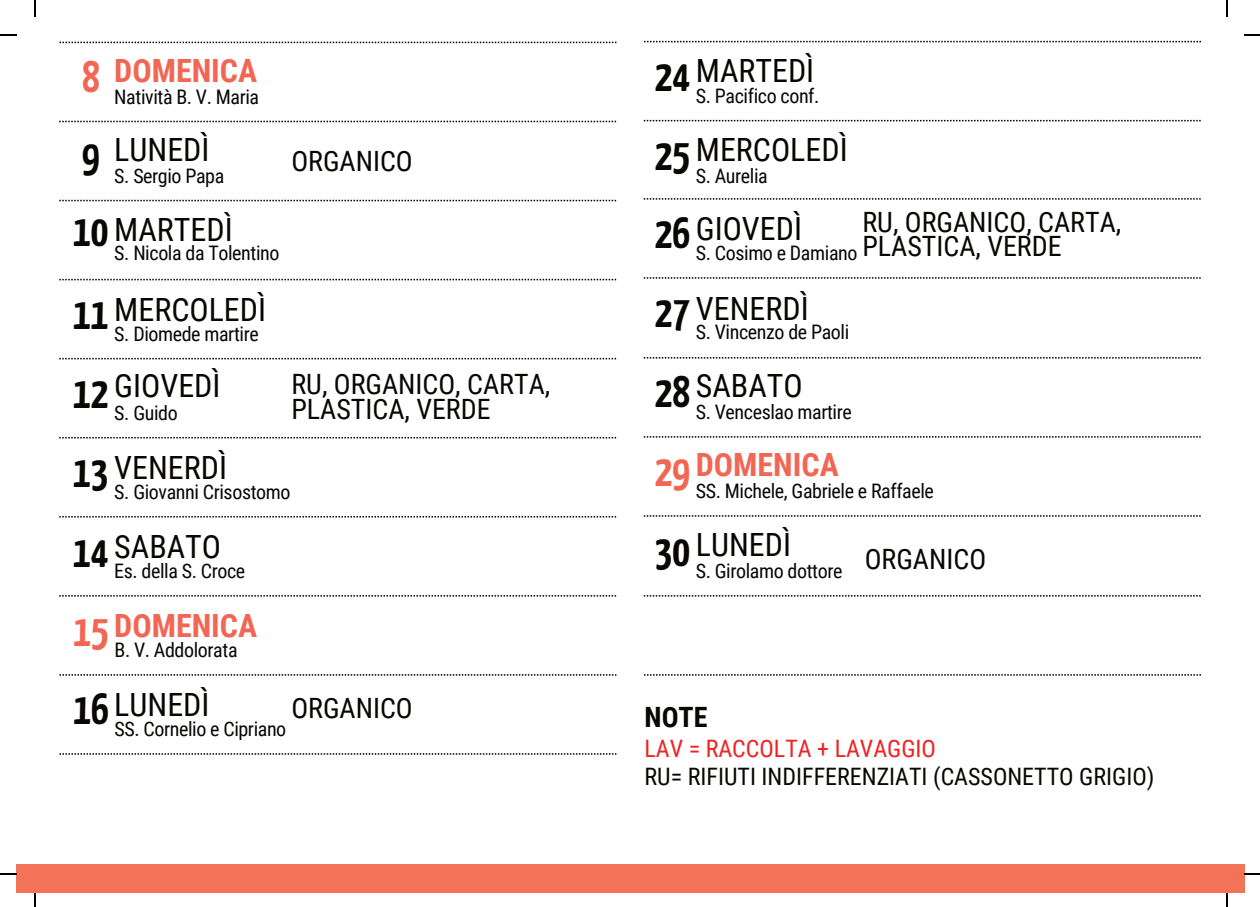
<style>
.page{position:relative;width:1260px;height:907px;background:#fff}
.page>*{position:absolute;margin:0;border:0;box-sizing:border-box;transform-origin:0 0}
.t1{font:700 44px "Yanone Kaffeesatz";color:#080704}
.t2{font:700 44px "Yanone Kaffeesatz";color:#f26754}
.t3{font:32px "Roboto Condensed";color:#080704}
.t4{font:700 32px "Roboto Condensed";color:#f26754}
.t5{font:28px/24px "Roboto Condensed";color:#080704}
.t6{font:700 28px "Roboto Condensed";color:#080704}
.t7{font:24px "Roboto Condensed";color:#080704}
.t8{font:24px "Roboto Condensed";color:#ee2324}
.t9{font:20px "Roboto Condensed";letter-spacing:-.02em;color:#080704}
</style>
<div class="page">
<div style="left:16px;top:864px;width:1228px;height:29px;background:#f37359"></div>
<svg style="left:59px;top:200px;width:557px;height:1px"></svg>
<svg style="left:59px;top:279px;width:557px;height:1px"></svg>
<svg style="left:59px;top:358px;width:557px;height:1px"></svg>
<svg style="left:59px;top:437px;width:557px;height:1px"></svg>
<svg style="left:59px;top:516px;width:557px;height:1px"></svg>
<svg style="left:59px;top:595px;width:557px;height:1px"></svg>
<svg style="left:59px;top:121px;width:557px;height:1px"></svg>
<svg style="left:643px;top:198px;width:557px;height:2px"></svg>
<svg style="left:643px;top:277px;width:557px;height:2px"></svg>
<svg style="left:643px;top:357px;width:557px;height:1px"></svg>
<svg style="left:643px;top:436px;width:557px;height:1px"></svg>
<svg style="left:643px;top:515px;width:557px;height:1px"></svg>
<svg style="left:643px;top:595px;width:557px;height:1px"></svg>
<svg style="left:643px;top:120px;width:557px;height:1px"></svg>
<svg style="left:59px;top:674px;width:557px;height:1px"></svg>
<svg style="left:59px;top:753px;width:557px;height:1px"></svg>
<svg style="left:644px;top:674px;width:556px;height:1px"></svg>
<svg style="left:59px;top:42px;width:557px;height:1px"></svg>
<svg style="left:644px;top:41px;width:556px;height:1px"></svg>
<svg style="left:35px;top:0;width:1px;height:16px"></svg>
<svg style="left:0;top:34px;width:17px;height:2px"></svg>
<svg style="left:1226px;top:0;width:1px;height:16px"></svg>
<svg style="left:1244px;top:34px;width:15px;height:2px"></svg>
<svg style="left:35px;top:893px;width:1px;height:14px"></svg>
<svg style="left:0;top:873px;width:17px;height:2px"></svg>
<svg style="left:1226px;top:893px;width:1px;height:14px"></svg>
<svg style="left:1244px;top:873px;width:15px;height:2px"></svg>
<h1 class="t2" style="left:82px;top:46px;width:19px">8</h1>
<h2 class="t4" style="left:114px;top:48px;width:144px">DOMENICA</h2>
<p class="t9" style="left:114px;top:83px;width:146px">Natività B. V. Maria</p>
<h2 class="t3" style="left:695px;top:48px;width:120px">MARTEDÌ</h2>
<h1 class="t1" style="left:654px;top:45px;width:37px">24</h1>
<p class="t9" style="left:695px;top:82px;width:125px">S. Pacifico conf.</p>
<h1 class="t1" style="left:82px;top:125px;width:19px">9</h1>
<h2 class="t3" style="left:114px;top:127px;width:97px">LUNEDÌ</h2>
<p class="t9" style="left:114px;top:162px;width:111px">S. Sergio Papa</p>
<h3 class="t5" style="left:291px;top:147px;width:123px">ORGANICO</h3>
<h2 class="t3" style="left:695px;top:127px;width:153px">MERCOLEDÌ</h2>
<h1 class="t1" style="left:654px;top:123px;width:37px">25</h1>
<p class="t9" style="left:695px;top:162px;width:73px">S. Aurelia</p>
<h2 class="t3" style="left:114px;top:207px;width:120px">MARTEDÌ</h2>
<h1 class="t1" style="left:73px;top:200px;width:37px">10</h1>
<p class="t9" style="left:114px;top:238px;width:167px">S. Nicola da Tolentino</p>
<h2 class="t3" style="left:695px;top:206px;width:108px">GIOVEDÌ</h2>
<h1 class="t1" style="left:654px;top:201px;width:37px">26</h1>
<p class="t9" style="left:695px;top:238px;width:163px">S. Cosimo e Damiano</p>
<h3 class="t5" style="left:862px;top:208px;width:260px">RU, ORGANICO, CARTA,<br>PLASTICA, VERDE</h3>
<h2 class="t3" style="left:114px;top:287px;width:153px">MERCOLEDÌ</h2>
<h1 class="t1" style="left:73px;top:283px;width:37px">11</h1>
<p class="t9" style="left:114px;top:320px;width:146px">S. Diomede martire</p>
<h2 class="t3" style="left:695px;top:286px;width:114px">VENERDÌ</h2>
<h1 class="t1" style="left:654px;top:280px;width:37px">27</h1>
<p class="t9" style="left:695px;top:318px;width:155px">S. Vincenzo de Paoli</p>
<h2 class="t3" style="left:114px;top:363px;width:108px">GIOVEDÌ</h2>
<h1 class="t1" style="left:73px;top:362px;width:37px">12</h1>
<p class="t9" style="left:114px;top:399px;width:65px">S. Guido</p>
<h3 class="t5" style="left:291px;top:371px;width:260px">RU, ORGANICO, CARTA,<br>PLASTICA, VERDE</h3>
<h2 class="t3" style="left:695px;top:363px;width:108px">SABATO</h2>
<h1 class="t1" style="left:654px;top:360px;width:37px">28</h1>
<p class="t9" style="left:695px;top:398px;width:157px">S. Venceslao martire</p>
<h2 class="t3" style="left:114px;top:445px;width:114px">VENERDÌ</h2>
<h1 class="t1" style="left:73px;top:441px;width:37px">13</h1>
<p class="t9" style="left:114px;top:478px;width:178px">S. Giovanni Crisostomo</p>
<h2 class="t4" style="left:695px;top:442px;width:144px">DOMENICA</h2>
<h1 class="t2" style="left:654px;top:439px;width:37px">29</h1>
<p class="t9" style="left:695px;top:477px;width:239px">SS. Michele, Gabriele e Raffaele</p>
<h2 class="t3" style="left:114px;top:524px;width:108px">SABATO</h2>
<h1 class="t1" style="left:73px;top:520px;width:37px">14</h1>
<p class="t9" style="left:114px;top:557px;width:132px">Es. della S. Croce</p>
<h2 class="t3" style="left:695px;top:522px;width:97px">LUNEDÌ</h2>
<h1 class="t1" style="left:654px;top:520px;width:37px">30</h1>
<p class="t9" style="left:695px;top:557px;width:148px">S. Girolamo dottore</p>
<h3 class="t5" style="left:864px;top:546px;width:123px">ORGANICO</h3>
<h1 class="t2" style="left:73px;top:599px;width:37px">15</h1>
<h2 class="t4" style="left:114px;top:603px;width:144px">DOMENICA</h2>
<p class="t9" style="left:114px;top:636px;width:124px">B. V. Addolorata</p>
<h2 class="t3" style="left:114px;top:682px;width:97px">LUNEDÌ</h2>
<h1 class="t1" style="left:73px;top:677px;width:37px">16</h1>
<h3 class="t5" style="left:291px;top:695px;width:123px">ORGANICO</h3>
<p class="t9" style="left:114px;top:715px;width:173px">SS. Cornelio e Cipriano</p>
<h3 class="t6" style="left:644px;top:697px;width:64px">NOTE</h3>
<p class="t8" style="left:644px;top:731px;width:293px">LAV = RACCOLTA + LAVAGGIO</p>
<p class="t7" style="left:644px;top:760px;width:511px">RU= RIFIUTI INDIFFERENZIATI (CASSONETTO GRIGIO)</p>
</div>
